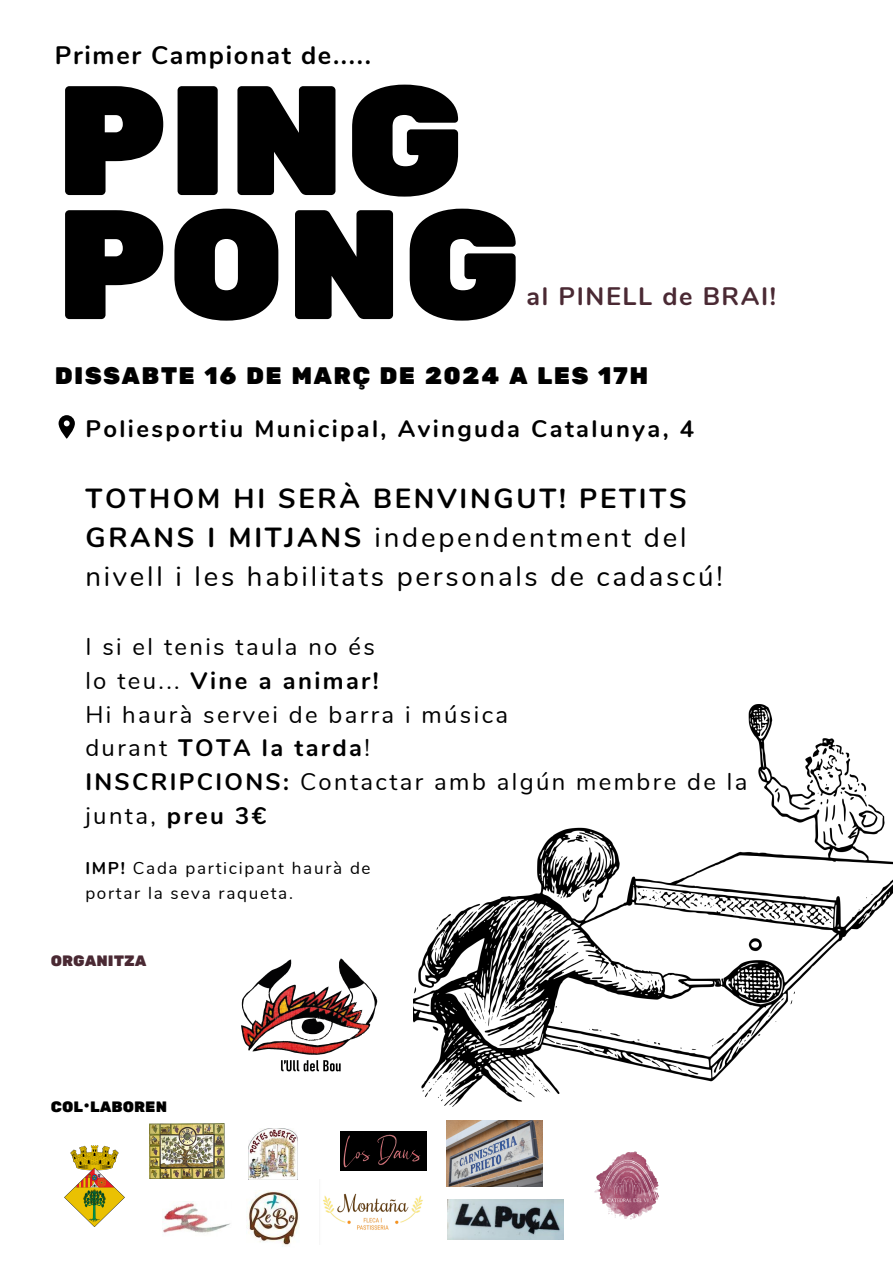
<style>
.page{position:relative;width:893px;height:1263px;background:#fff}
.page>*{position:absolute;margin:0;border:0;box-sizing:border-box;transform-origin:0 0}
.t1{font:155.55px/124px "Rubik One";letter-spacing:-.005em;color:#000}
.t2{font:27.6px/38.8px "Nunito";letter-spacing:.1em;color:#000}
.t3{font:700 25.28px "Nunito";letter-spacing:.065em;color:#000}
.t4{font:700 25.28px "Nunito";letter-spacing:.065em;color:#4a2933}
.t5{font:23.85px/33.8px "Nunito";letter-spacing:.1em;color:#000}
.t6{font:700 23.85px "Nunito";letter-spacing:.1em;color:#000}
.t7{font:23.85px "Rubik One";letter-spacing:.05em;color:#000}
.t8{font:17.1px "Nunito";letter-spacing:.1em;color:#000}
.t9{font:15px "Rubik One";letter-spacing:-.005em;color:#000}
.t10{font:15px "Rubik One";letter-spacing:-.005em;color:#4a2933}
.s1{font-weight:700}
</style>
<div class="page">
<img style="left:414px;top:705px;width:479px;height:402px">
<svg style="left:59px;top:415px;width:16px;height:24px"></svg>
<img style="left:241px;top:958px;width:137px;height:114px">
<img style="left:65px;top:1145px;width:59px;height:81px">
<img style="left:149px;top:1123px;width:75px;height:56px">
<img style="left:162px;top:1203px;width:69px;height:30px">
<img style="left:248px;top:1128px;width:49px;height:51px">
<img style="left:248px;top:1190px;width:51px;height:57px">
<img style="left:341px;top:1131px;width:85px;height:40px">
<img style="left:323px;top:1193px;width:100px;height:37px">
<img style="left:446px;top:1121px;width:97px;height:65px">
<img style="left:447px;top:1199px;width:116px;height:40px">
<img style="left:594px;top:1151px;width:65px;height:68px">
<p class="t3" style="left:55px;top:39px;width:317px">Primer Campionat de.....</p>
<p class="t1" style="left:55px;top:84px;width:469px">PING<br>PONG</p>
<p class="t4" style="left:526px;top:280px;width:251px">al PINELL de BRAI!</p>
<p class="t7" style="left:55px;top:361px;width:595px">DISSABTE 16 DE MARÇ DE 2024 A LES 17H</p>
<h1 class="t6" style="left:85px;top:413px;width:610px">Poliesportiu Municipal, Avinguda Catalunya, 4</h1>
<h2 class="t2" style="left:85px;top:480px;width:639px"><span class="s1">TOTHOM HI SERÀ BENVINGUT! PETITS<br>GRANS I MITJANS</span> independentment del nivell i les habilitats personals de cadascú!</h2>
<h4 class="t5" style="left:85px;top:630px;width:663px">I si el tenis taula no és<br>lo teu... <span class="s1">Vine a animar!<br></span>Hi haurà servei de barra i música<br>durant <span class="s1">TOTA la tarda</span>!<br><span class="s1">INSCRIPCIONS:</span> Contactar amb algún membre de la junta, <span class="s1">preu 3€</span></h4>
<p class="t8" style="left:85px;top:857px;width:287px"><span class="s1">IMP!</span> Cada participant haurà de</p>
<h5 class="t8" style="left:85px;top:881px;width:209px">portar la seva raqueta.</h5>
<p class="t10" style="left:51px;top:952px;width:97px">ORGANITZA</p>
<p class="t9" style="left:51px;top:1098px;width:118px">COL·LABOREN</p>
</div>
